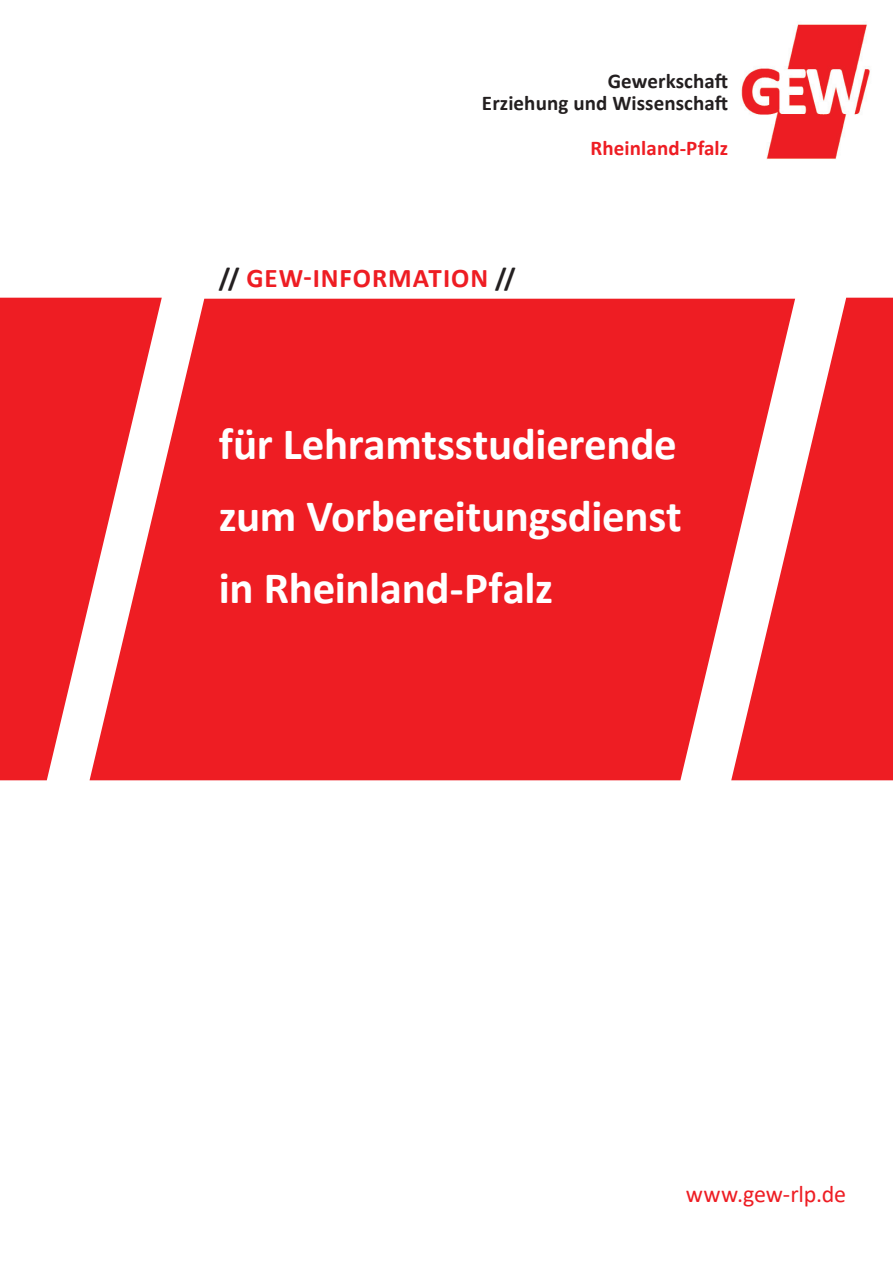
<style>
.page{position:relative;width:893px;height:1263px;background:#fff}
.page>*{position:absolute;margin:0;border:0;box-sizing:border-box;transform-origin:0 0}
.t1{font:700 45px/72px "Calibri";letter-spacing:-.005em;color:#fff;text-align:justify}
.t2{font:700 27px "Calibri";letter-spacing:.035em;color:#ee1d23}
.t3{font:24px "Calibri";letter-spacing:-.005em;color:#ee1d23}
.t4{font:700 21px/22.5px "Calibri";letter-spacing:.005em;color:#231f20;text-align:right}
.t5{font:700 21px "Calibri";letter-spacing:.005em;color:#ee1d23}
.s1{color:#231f20}
</style>
<div class="page">
<div style="left:162px;top:299px;width:569px;height:481px;background:#ee1d23"></div>
<svg style="left:0;top:298px;width:162px;height:482px;fill:#ee1d23"></svg>
<svg style="left:731px;top:298px;width:162px;height:482px;fill:#ee1d23"></svg>
<img style="left:741px;top:24px;width:129px;height:135px">
<p class="t4" style="left:482px;top:69px;width:248px">Gewerkschaft<br>Erziehung und Wissenschaft</p>
<p class="t5" style="left:591px;top:133px;width:139px">Rheinland-Pfalz</p>
<p class="t2" style="left:219px;top:259px;width:298px"><span class="s1">//</span> GEW-information <span class="s1">//</span></p>
<p class="t1" style="left:219px;top:407px;width:464px">für Lehramtsstudierende zum Vorbereitungsdienst in Rheinland-Pfalz</p>
<p class="t3" style="left:686px;top:1177px;width:162px">www.gew-rlp.de</p>
</div>
